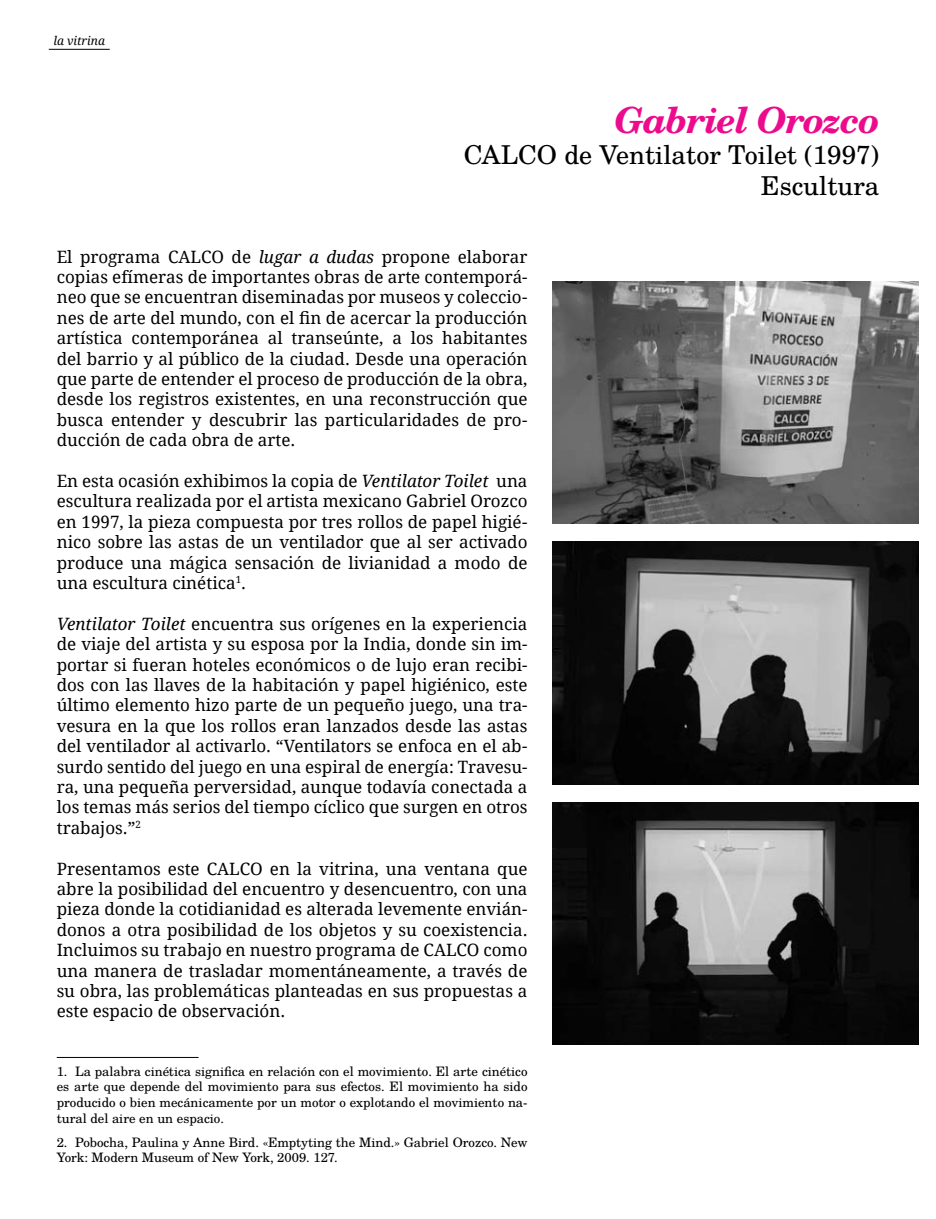
<style>
.page{position:relative;width:936px;height:1219px;background:#fff}
.page>*{position:absolute;margin:0;border:0;box-sizing:border-box;transform-origin:0 0}
.t1{font:italic 700 36px "Te X Gyre Schola";letter-spacing:-.03em;color:#ec0b8d}
.t2{font:26px/31.2px "Te X Gyre Schola";color:#000;text-align:right}
.t3{font:17px/20.4px "Droid Serif";color:#000;text-align:justify}
.t4{font:13px/15.6px "Te X Gyre Schola";color:#000;text-align:justify}
.t5{font:italic 12px "Droid Serif";color:#000}
.s1{font-style:italic}
</style>
<div class="page">
<hr style="left:57px;top:1057px;width:141px;height:1px;background:#000">
<hr style="left:49px;top:49px;width:61px;height:1px;background:#000">
<img style="left:553px;top:542px;width:365px;height:242px">
<img style="left:553px;top:281px;width:365px;height:243px">
<img style="left:553px;top:802px;width:365px;height:243px">
<p class="t5" style="left:53px;top:33px;width:53px">la vitrina</p>
<h1 class="t1" style="left:614px;top:91px;width:266px">Gabriel Orozco</h1>
<h2 class="t2" style="left:464px;top:138px;width:417px">CALCO de Ventilator Toilet (1997)<br>Escultura</h2>
<p class="t3" style="left:57px;top:246px;width:472px">El programa CALCO de <span class="s1">lugar a dudas</span> propone elaborar copias efímeras de importantes obras de arte contemporá&shy;neo que se encuentran diseminadas por museos y coleccio&shy;nes de arte del mundo, con el fin de acercar la producción artística contemporánea al transeúnte, a los habitantes del barrio y al público de la ciudad. Desde una operación que parte de entender el proceso de producción de la obra, desde los registros existentes, en una reconstrucción que busca entender y descubrir las particularidades de pro&shy;ducción de cada obra de arte.</p>
<p class="t3" style="left:57px;top:471px;width:472px">En esta ocasión exhibimos la copia de <span class="s1">Ventilator Toilet</span> una escultura realizada por el artista mexicano Gabriel Orozco en 1997, la pieza compuesta por tres rollos de papel higié&shy;nico sobre las astas de un ventilador que al ser activado produce una mágica sensación de livianidad a modo de una escultura cinética<sup>1</sup>.</p>
<p class="t3" style="left:57px;top:614px;width:472px"><span class="s1">Ventilator Toilet</span> encuentra sus orígenes en la experiencia de viaje del artista y su esposa por la India, donde sin im&shy;portar si fueran hoteles económicos o de lujo eran recibi&shy;dos con las llaves de la habitación y papel higiénico, este último elemento hizo parte de un pequeño juego, una tra&shy;vesura en la que los rollos eran lanzados desde las astas del ventilador al activarlo. “Ventilators se enfoca en el ab&shy;surdo sentido del juego en una espiral de energía: Travesu&shy;ra, una pequeña perversidad, aunque todavía conectada a los temas más serios del tiempo cíclico que surgen en otros trabajos.”<sup>2</sup></p>
<p class="t3" style="left:57px;top:858px;width:472px">Presentamos este CALCO en la vitrina, una ventana que abre la posibilidad del encuentro y desencuentro, con una pieza donde la cotidianidad es alterada levemente envián&shy;donos a otra posibilidad de los objetos y su coexistencia.<br>Incluimos su trabajo en nuestro programa de CALCO como una manera de trasladar momentáneamente, a través de su obra, las problemáticas planteadas en sus propuestas a este espacio de observación.</p>
<p class="t4" style="left:57px;top:1063px;width:472px">1. La palabra cinética significa en relación con el movimiento. El arte cinético es arte que depende del movimiento para sus efectos. El movimiento ha sido producido o bien mecánicamente por un motor o explotando el movimiento na&shy;tural del aire en un espacio.</p>
<p class="t4" style="left:57px;top:1134px;width:472px">2. Pobocha, Paulina y Anne Bird. «Emptyting the Mind.» Gabriel Orozco. New<br>York: Modern Museum of New York, 2009. 127.</p>
</div>
